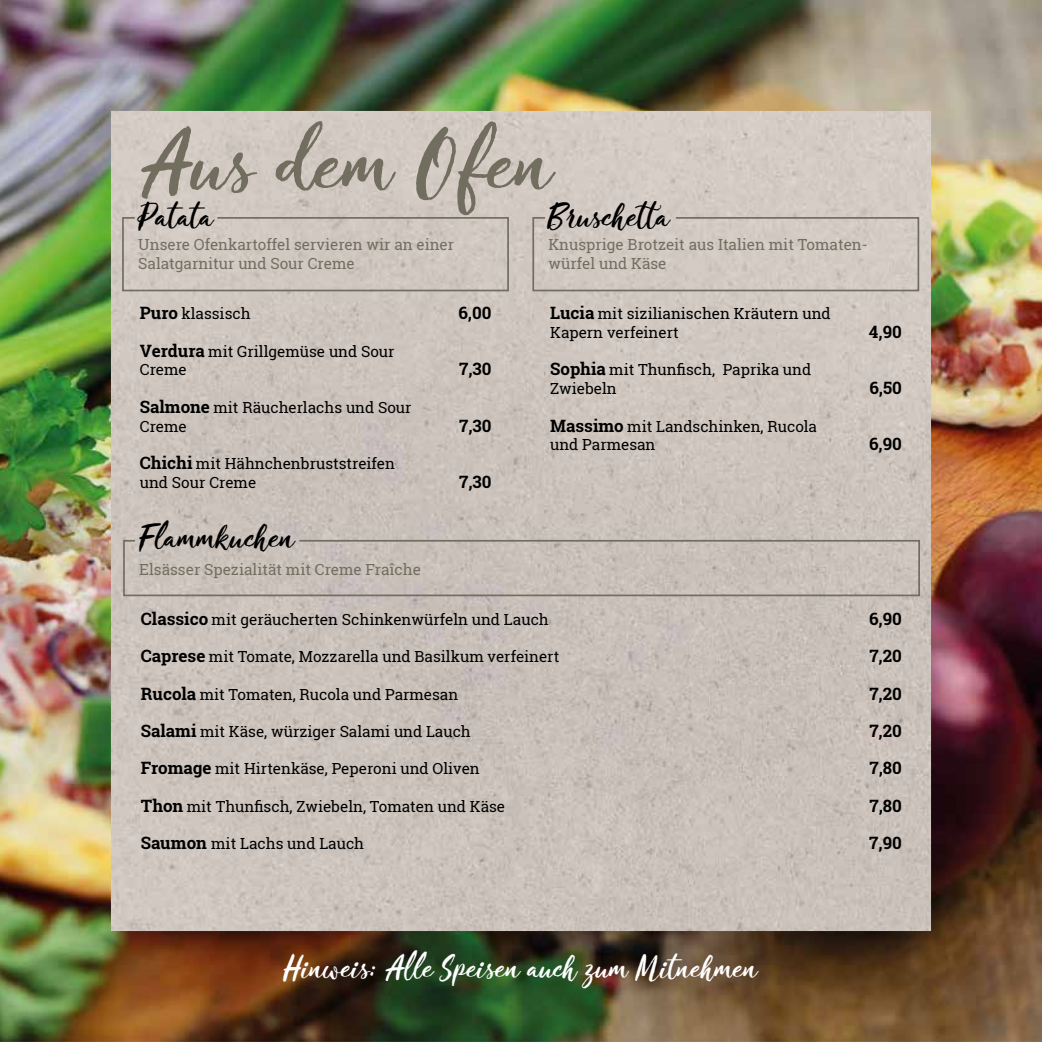
<style>
.page{position:relative;width:1042px;height:1042px;background:#fff}
.page>*{position:absolute;margin:0;border:0;box-sizing:border-box;transform-origin:0 0}
.t1{font:95.2px "Crushine Brush Script";color:#726e5f}
.t2{font:37.45px "Crushine Brush Script";color:#000}
.t3{font:35.7px "Crushine Brush Script";color:#fff}
.t4{font:700 16.97px "Roboto Slab";color:#000}
.t5{font:15.4px/18.7px "Roboto Slab";color:#000}
.t6{font:15.4px/18.7px "Roboto Slab";color:#726e5f}
.s1{font-weight:700;font-size:16.97px}
</style>
<div class="page">
<img style="left:0;top:0;width:1042px;height:1042px">
<svg style="left:121px;top:216px;width:389px;height:76px;background:#cbc2bb"></svg>
<svg style="left:122px;top:539px;width:799px;height:58px;background:#c4bbb4"></svg>
<svg style="left:531px;top:216px;width:389px;height:76px;background:#cdc5bd"></svg>
<h1 class="t1" style="left:140px;top:102px;width:414px">Aus dem Ofen</h1>
<h2 class="t2" style="left:138px;top:192px;width:77px">Patata</h2>
<h2 class="t2" style="left:548px;top:192px;width:123px">Bruschetta</h2>
<p class="t6" style="left:138px;top:235px;width:317px">Unsere Ofenkartoffel servieren wir an einer<br>Salatgarnitur und Sour Creme</p>
<p class="t5" style="left:140px;top:304px;width:112px"><span class="s1">Puro</span> klassisch</p>
<p class="t5" style="left:140px;top:342px;width:256px"><span class="s1">Verdura</span> mit Grillgemüse und Sour<br>Creme</p>
<p class="t5" style="left:140px;top:398px;width:273px"><span class="s1">Salmone</span> mit Räucherlachs und Sour<br>Creme</p>
<p class="t5" style="left:140px;top:454px;width:257px"><span class="s1">Chichi</span> mit Hähnchenbruststreifen und Sour Creme</p>
<h2 class="t2" style="left:139px;top:513px;width:157px">Flammkuchen</h2>
<p class="t6" style="left:139px;top:559px;width:283px">Elsässer Spezialität mit Creme Fraîche</p>
<p class="t4" style="left:458px;top:301px;width:35px">6,00</p>
<p class="t4" style="left:459px;top:358px;width:34px">7,30</p>
<p class="t4" style="left:459px;top:414px;width:34px">7,30</p>
<p class="t4" style="left:459px;top:470px;width:34px">7,30</p>
<p class="t6" style="left:548px;top:235px;width:321px">Knusprige Brotzeit aus Italien mit Tomaten&shy;würfel und Käse</p>
<p class="t5" style="left:550px;top:304px;width:282px"><span class="s1">Lucia</span> mit sizilianischen Kräutern und<br>Kapern verfeinert</p>
<p class="t5" style="left:550px;top:360px;width:262px"><span class="s1">Sophia</span> mit Thunfisch, Paprika und<br>Zwiebeln</p>
<p class="t5" style="left:550px;top:416px;width:268px"><span class="s1">Massimo</span> mit Landschinken, Rucola und Parmesan</p>
<p class="t4" style="left:869px;top:320px;width:34px">4,90</p>
<p class="t4" style="left:869px;top:376px;width:34px">6,50</p>
<p class="t4" style="left:869px;top:432px;width:34px">6,90</p>
<p class="t5" style="left:141px;top:609px;width:409px"><span class="s1">Classico</span> mit geräucherten Schinkenwürfeln und Lauch</p>
<p class="t5" style="left:141px;top:647px;width:420px"><span class="s1">Caprese</span> mit Tomate, Mozzarella und Basilkum verfeinert</p>
<p class="t5" style="left:141px;top:684px;width:319px"><span class="s1">Rucola</span> mit Tomaten, Rucola und Parmesan</p>
<p class="t5" style="left:141px;top:722px;width:331px"><span class="s1">Salami</span> mit Käse, würziger Salami und Lauch</p>
<p class="t5" style="left:141px;top:759px;width:340px"><span class="s1">Fromage</span> mit Hirtenkäse, Peperoni und Oliven</p>
<p class="t5" style="left:141px;top:797px;width:366px"><span class="s1">Thon</span> mit Thunfisch, Zwiebeln, Tomaten und Käse</p>
<p class="t5" style="left:141px;top:834px;width:225px"><span class="s1">Saumon</span> mit Lachs und Lauch</p>
<h3 class="t3" style="left:284px;top:945px;width:474px">Hinweis: Alle Speisen auch zum Mitnehmen</h3>
<p class="t4" style="left:869px;top:607px;width:34px">6,90</p>
<p class="t4" style="left:869px;top:644px;width:34px">7,20</p>
<p class="t4" style="left:869px;top:682px;width:34px">7,20</p>
<p class="t4" style="left:869px;top:719px;width:34px">7,20</p>
<p class="t4" style="left:869px;top:756px;width:34px">7,80</p>
<p class="t4" style="left:869px;top:794px;width:34px">7,80</p>
<p class="t4" style="left:869px;top:831px;width:34px">7,90</p>
</div>
